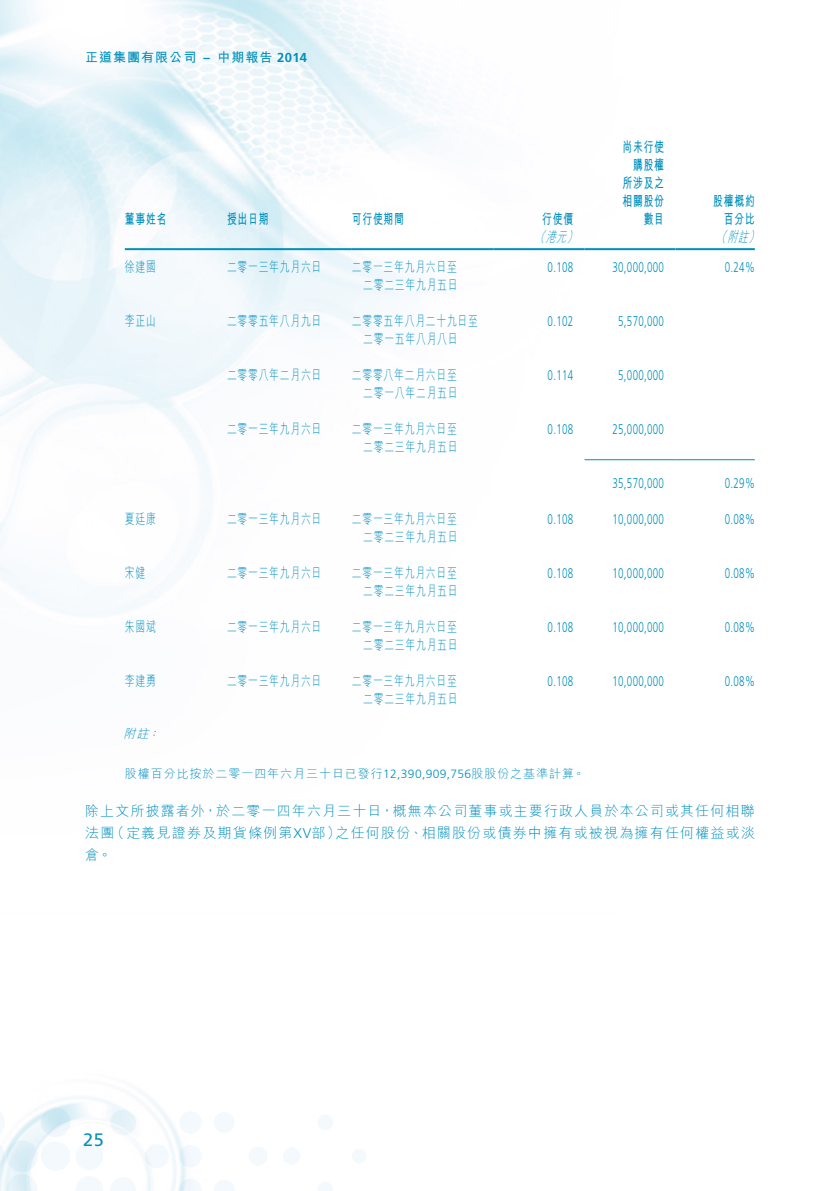
<style>
.page{position:relative;width:840px;height:1191px;background:#fff}
.page>*{position:absolute;margin:0;border:0;box-sizing:border-box;transform-origin:0 0}
.t1{font:18px "Frutiger LT Std";color:#0090be}
.Body_Text{font:300 14px "M Hei HK";letter-spacing:.08em;color:#0090be;scale:.7 1}
.Body_Text-2{font:300 14px "Frutiger LT Std";letter-spacing:.03em;color:#0090be;scale:.7 1}
.Body_Text-3{font:300 14px/22px "M Hei HK";letter-spacing:.08em;color:#0090be;text-align:right}
.Body_Text-4{font:700 14px "M Hei HK";letter-spacing:.08em;color:#0090be;scale:.7 1}
.Body_Text-5{font:italic 300 14px "M Hei HK";color:#0090be;scale:.7 1}
.t2{font:700 13px "M Hei HK";letter-spacing:.08em;color:#0090be}
.t3{font:700 13px "Frutiger LT Std";color:#0090be}
.Notes{font:300 12px "M Hei HK";letter-spacing:.08em;color:#0090be}
.Notes-2{font:italic 300 12px "M Hei HK";color:#0090be}
.s1{font-family:"Frutiger LT Std"}
</style>
<div class="page">
<img style="left:0;top:0;width:755px;height:616px">
<img style="left:37px;top:1091px;width:164px;height:100px">
<div style="left:352px;top:1149px;width:14px;height:14px;background:#f3f9fc;border-radius:50%"></div>
<svg style="left:318px;top:1182px;width:15px;height:9px"></svg>
<div style="left:317px;top:1114px;width:16px;height:16px;background:#f3f9fc;border-radius:50%"></div>
<div style="left:283px;top:1147px;width:17px;height:17px;background:#f3f9fc;border-radius:50%"></div>
<div style="left:248px;top:1146px;width:19px;height:19px;background:#f3f9fc;border-radius:50%"></div>
<svg style="left:214px;top:1180px;width:20px;height:11px"></svg>
<div style="left:214px;top:1112px;width:20px;height:20px;background:#f3f9fc;border-radius:50%"></div>
<svg style="left:179px;top:1178px;width:22px;height:13px"></svg>
<div style="left:179px;top:1145px;width:22px;height:22px;background:linear-gradient(to right,#e3f0f7,#f8fbfd);border-radius:50%"></div>
<div style="left:179px;top:1111px;width:22px;height:22px;background:#f3f9fc;border-radius:50%"></div>
<div style="left:145px;top:1144px;width:24px;height:24px;background:#f3f9fc;border-radius:50%"></div>
<svg style="left:110px;top:1177px;width:26px;height:14px"></svg>
<div style="left:110px;top:1109px;width:26px;height:26px;background:#e6f2f8;border-radius:50%"></div>
<svg style="left:76px;top:1176px;width:27px;height:15px"></svg>
<div style="left:76px;top:1142px;width:27px;height:27px;background:#f3f9fc;border-radius:50%"></div>
<div style="left:41px;top:1141px;width:29px;height:29px;background:#f3f9fc;border-radius:50%"></div>
<svg style="left:41px;top:1107px;width:29px;height:30px"></svg>
<svg style="left:0;top:1112px;width:37px;height:79px"></svg>
<hr style="left:125px;top:248px;width:102px;height:2px;background:#0090be">
<hr style="left:227px;top:248px;width:124px;height:2px;background:#0090be">
<hr style="left:351px;top:248px;width:142px;height:2px;background:#0090be">
<hr style="left:493px;top:248px;width:91px;height:2px;background:#0090be">
<hr style="left:584px;top:248px;width:91px;height:2px;background:#0090be">
<hr style="left:675px;top:248px;width:79px;height:2px;background:#0090be">
<hr style="left:584px;top:459px;width:91px;height:1px;background:#0090be">
<hr style="left:675px;top:459px;width:79px;height:1px;background:#0090be">
<p class="t2" style="left:85px;top:48px;width:113px">正道集團有限公司</p>
<p class="t3" style="left:203px;top:50px;width:8px">–</p>
<p class="t2" style="left:217px;top:48px;width:91px">中期報告 <span class="s1">2014</span></p>
<p class="Body_Text-4" style="left:125px;top:209px;width:61px">董事姓名</p>
<p class="Body_Text-4" style="left:227px;top:209px;width:61px">授出日期</p>
<p class="Body_Text-4" style="left:351px;top:209px;width:76px">可行使期間</p>
<p class="Body_Text-4" style="left:622px;top:137px;width:61px">尚未行使</p>
<p class="Body_Text-4" style="left:632px;top:155px;width:46px">購股權</p>
<p class="Body_Text-4" style="left:622px;top:173px;width:61px">所涉及之</p>
<p class="Body_Text-4" style="left:622px;top:191px;width:61px">相關股份</p>
<p class="Body_Text-4" style="left:643px;top:209px;width:31px">數目</p>
<p class="Body_Text-4" style="left:713px;top:191px;width:61px">股權概約</p>
<p class="Body_Text-4" style="left:723px;top:209px;width:46px">百分比</p>
<p class="Body_Text-5" style="left:748px;top:230px;width:21px">(</p>
<p class="Body_Text-4" style="left:542px;top:209px;width:46px">行使價</p>
<p class="Body_Text-5" style="left:534px;top:230px;width:21px">（</p>
<p class="Body_Text-5" style="left:566px;top:230px;width:21px">）</p>
<p class="Body_Text-5" style="left:716px;top:230px;width:21px">（</p>
<p class="Body_Text-5" style="left:727px;top:230px;width:36px">附註</p>
<p class="Body_Text-5" style="left:545px;top:230px;width:36px">港元</p>
<p class="Body_Text" style="left:125px;top:260px;width:46px">徐建國</p>
<p class="Body_Text" style="left:227px;top:260px;width:136px">二零一三年九月六日</p>
<p class="Body_Text" style="left:351px;top:260px;width:151px">二零一三年九月六日至</p>
<p class="Body_Text-2" style="left:547px;top:260px;width:38px">0.108</p>
<p class="Body_Text-2" style="left:612px;top:260px;width:75px">30,000,000</p>
<p class="Body_Text-2" style="left:724px;top:260px;width:44px">0.24%</p>
<p class="Body_Text" style="left:363px;top:278px;width:136px">二零二三年九月五日</p>
<p class="Body_Text" style="left:125px;top:314px;width:46px">李正山</p>
<p class="Body_Text" style="left:227px;top:314px;width:136px">二零零五年八月九日</p>
<p class="Body_Text" style="left:351px;top:314px;width:182px">二零零五年八月二十九日至</p>
<p class="Body_Text-2" style="left:547px;top:314px;width:38px">0.102</p>
<p class="Body_Text-2" style="left:618px;top:314px;width:67px">5,570,000</p>
<p class="Body_Text" style="left:363px;top:332px;width:136px">二零一五年八月八日</p>
<p class="Body_Text" style="left:227px;top:368px;width:136px">二零零八年二月六日</p>
<p class="Body_Text" style="left:351px;top:368px;width:151px">二零零八年二月六日至</p>
<p class="Body_Text-2" style="left:547px;top:368px;width:38px">0.114</p>
<p class="Body_Text-2" style="left:618px;top:368px;width:67px">5,000,000</p>
<p class="Body_Text" style="left:363px;top:386px;width:136px">二零一八年二月五日</p>
<p class="Body_Text" style="left:227px;top:422px;width:136px">二零一三年九月六日</p>
<p class="Body_Text" style="left:351px;top:422px;width:151px">二零一三年九月六日至</p>
<p class="Body_Text-2" style="left:547px;top:422px;width:38px">0.108</p>
<p class="Body_Text-2" style="left:612px;top:422px;width:75px">25,000,000</p>
<p class="Body_Text" style="left:363px;top:440px;width:136px">二零二三年九月五日</p>
<p class="Body_Text-2" style="left:612px;top:475px;width:75px">35,570,000</p>
<p class="Body_Text-2" style="left:724px;top:475px;width:44px">0.29%</p>
<p class="Body_Text" style="left:125px;top:511px;width:46px">夏廷康</p>
<p class="Body_Text" style="left:227px;top:511px;width:136px">二零一三年九月六日</p>
<p class="Body_Text" style="left:351px;top:511px;width:151px">二零一三年九月六日至</p>
<p class="Body_Text-2" style="left:547px;top:511px;width:38px">0.108</p>
<p class="Body_Text-2" style="left:612px;top:511px;width:75px">10,000,000</p>
<p class="Body_Text-2" style="left:724px;top:511px;width:44px">0.08%</p>
<p class="Body_Text" style="left:363px;top:529px;width:136px">二零二三年九月五日</p>
<p class="Body_Text" style="left:125px;top:565px;width:31px">宋健</p>
<p class="Body_Text" style="left:227px;top:565px;width:136px">二零一三年九月六日</p>
<p class="Body_Text" style="left:351px;top:565px;width:151px">二零一三年九月六日至</p>
<p class="Body_Text-2" style="left:547px;top:565px;width:38px">0.108</p>
<p class="Body_Text-2" style="left:612px;top:565px;width:75px">10,000,000</p>
<p class="Body_Text-2" style="left:724px;top:565px;width:44px">0.08%</p>
<p class="Body_Text" style="left:363px;top:583px;width:136px">二零二三年九月五日</p>
<p class="Body_Text" style="left:125px;top:619px;width:46px">朱國斌</p>
<p class="Body_Text" style="left:227px;top:619px;width:136px">二零一三年九月六日</p>
<p class="Body_Text" style="left:351px;top:619px;width:151px">二零一三年九月六日至</p>
<p class="Body_Text-2" style="left:547px;top:619px;width:38px">0.108</p>
<p class="Body_Text-2" style="left:612px;top:619px;width:75px">10,000,000</p>
<p class="Body_Text-2" style="left:724px;top:619px;width:44px">0.08%</p>
<p class="Body_Text" style="left:363px;top:637px;width:136px">二零二三年九月五日</p>
<p class="Body_Text" style="left:125px;top:673px;width:46px">李建勇</p>
<p class="Body_Text" style="left:227px;top:673px;width:136px">二零一三年九月六日</p>
<p class="Body_Text" style="left:351px;top:673px;width:151px">二零一三年九月六日至</p>
<p class="Body_Text-2" style="left:547px;top:673px;width:38px">0.108</p>
<p class="Body_Text-2" style="left:612px;top:673px;width:75px">10,000,000</p>
<p class="Body_Text-2" style="left:724px;top:673px;width:44px">0.08%</p>
<p class="Body_Text" style="left:363px;top:691px;width:136px">二零二三年九月五日</p>
<p class="Notes-2" style="left:123px;top:727px;width:30px">附註</p>
<p class="Notes" style="left:125px;top:767px;width:461px">股權百分比按於二零一四年六月三十日已發行<span class="s1">12,390,909,756</span>股股份之基準計算。</p>
<p class="Body_Text-3" style="left:85px;top:800px;width:671px">除上文所披露者外，於二零一四年六月三十日，概無本公司董事或主要行政人員於本公司或其任何相聯之任何股份、相關股份或債券中擁有或被視為擁有任何權益或淡</p>
<p class="Notes-2" style="left:147px;top:727px;width:17px">：</p>
<p class="Body_Text-3" style="left:110px;top:822px;width:231px">（定義見證券及期貨條例第<span class="s1">XV</span>部）</p>
<p class="Body_Text-3" style="left:85px;top:822px;width:31px;text-align:left">法團倉。</p>
<p class="t1" style="left:83px;top:1129px;width:22px">25</p>
</div>
